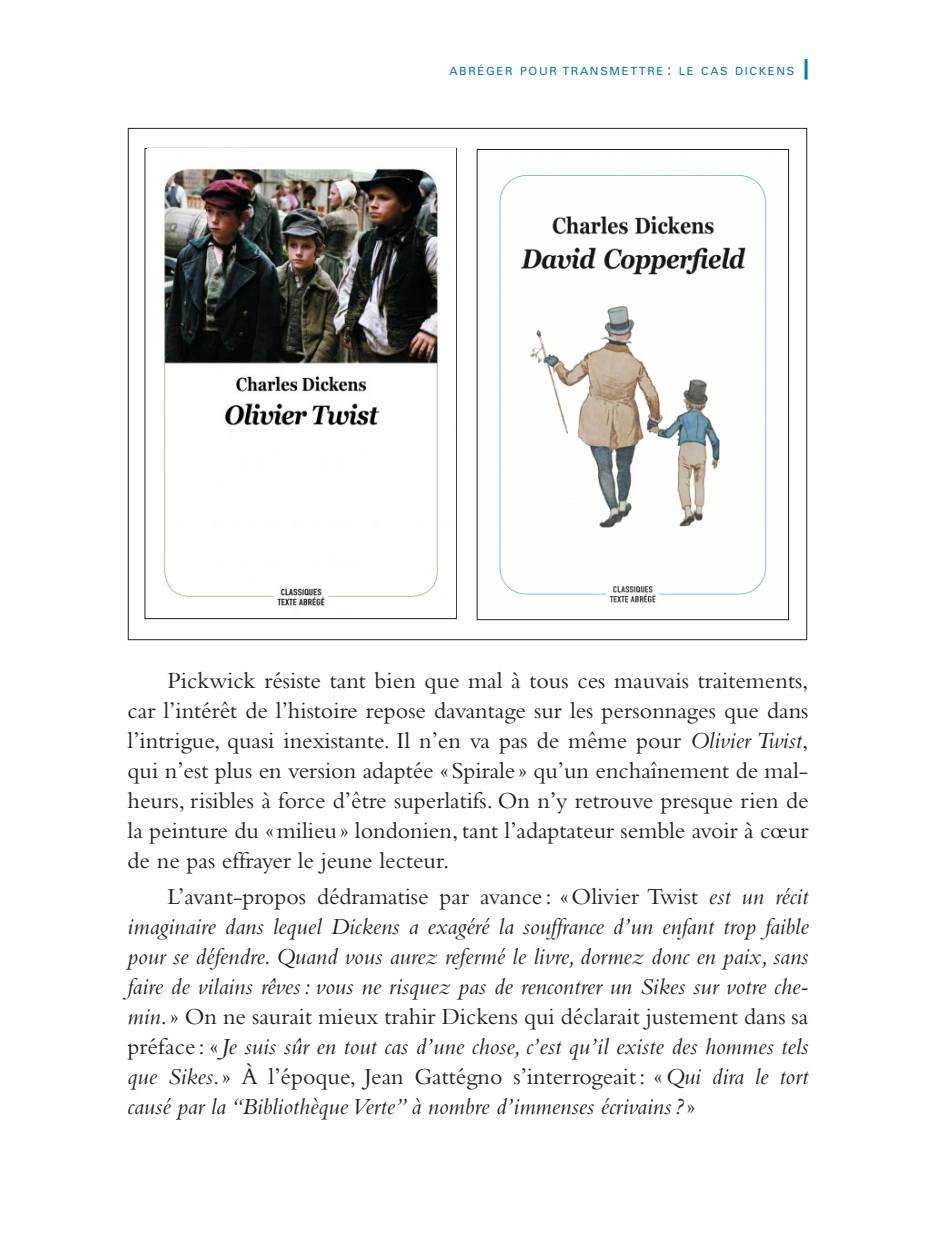
<style>
.page{position:relative;width:936px;height:1248px;background:#fff}
.page>*{position:absolute;margin:0;border:0;box-sizing:border-box;transform-origin:0 0}
.t1{font:italic 24px/30px "Bembo";color:#231f20;text-align:justify}
.t2{font:24px/30px "Bembo";color:#231f20;text-align:justify}
.t3{font:11.2px "Univers";letter-spacing:.15em;color:#0076bd}
.s1{font-size:15px}
.s2{font-style:italic}
.s3{font-style:normal}
</style>
<div class="page">
<hr style="left:804px;top:59px;width:3px;height:20px;background:#0076bd">
<img style="left:162px;top:163px;width:276px;height:443px">
<img style="left:499px;top:175px;width:268px;height:428px">
<p class="t3" style="left:449px;top:67px;width:346px">ABRÉGER POUR TRANSMETTRE <span class="s1">:</span> LE CAS DICKENS</p>
<p class="t2" style="left:128px;top:668px;width:682px;text-indent:40px">Pickwick résiste tant bien que mal à tous ces mauvais traitements, car l’intérêt de l’histoire repose davantage sur les personnages que dans l’intrigue, quasi inexistante. Il n’en va pas de même pour <span class="s2">Olivier Twist</span>, qui n’est plus en version adaptée «Spirale » qu’un enchaînement de mal&shy;heurs, risibles à force d’être superlatifs. On n’y retrouve presque rien de la peinture du «milieu» londonien, tant l’adaptateur semble avoir à cœur de ne pas effrayer le jeune lecteur.</p>
<p class="t1" style="left:128px;top:883px;width:682px;text-indent:40px"><span class="s3">L’avant-propos dédramatise par avance: «Olivier Twist</span> est un récit imaginaire dans lequel Dickens a exagéré la souffrance d’un enfant trop faible pour se défendre. Quand vous aurez refermé le livre, dormez donc en paix, sans faire de vilains rêves: vous ne risquez pas de rencontrer un Sikes sur votre che&shy;min<span class="s3">.» On ne saurait mieux trahir Dickens qui déclarait justement dans sa préface: «</span>Je suis sûr en tout cas d’une chose, c’est qu’il existe des hommes tels que Sikes<span class="s3">.» À l’époque, Jean Gattégno s’interrogeait: «</span>Qui dira le tort causé par la “Bibliothèque Verte” à nombre d’immenses écrivains?<span class="s3">»</span></p>
</div>
